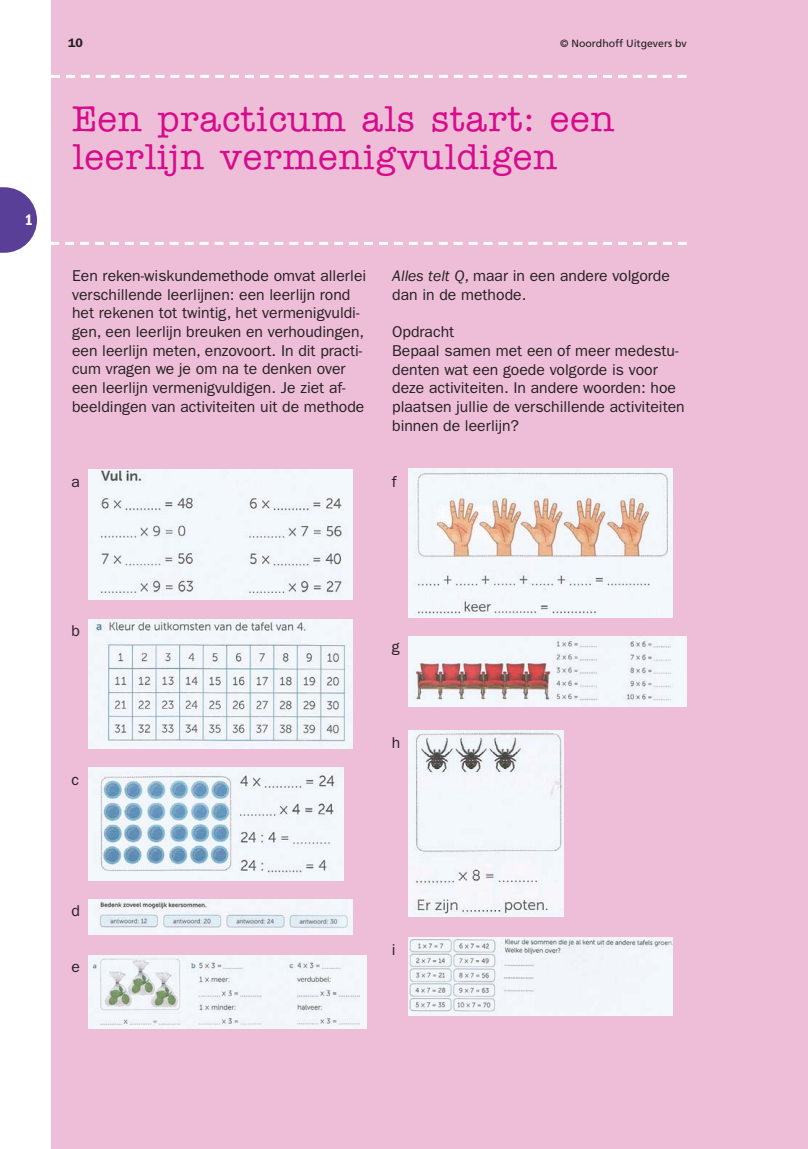
<style>
.page{position:relative;width:808px;height:1149px;background:#fff}
.page>*{position:absolute;margin:0;border:0;box-sizing:border-box;transform-origin:0 0}
.t1{font:500 36px/37.3px "American Typewriter Std";letter-spacing:.025em;color:#d60c8c}
.t2{font:15.75px/18.8px "ITC Franklin Gothic Std";color:#231f20}
.t3{font:15.75px "ITC Franklin Gothic Std Dm Cd";color:#fff}
.t4{font:600 12.3px "ITC Franklin Gothic Std";color:#231f20}
.t5{font:10.5px "Frutiger LT Std";color:#231f20}
.s1{font-style:italic}
</style>
<div class="page">
<div style="left:51px;top:0;width:757px;height:1148px;background:#eebed8"></div>
<svg style="left:51px;top:242px;width:636px;height:3px"></svg>
<svg style="left:51px;top:75px;width:635px;height:3px"></svg>
<svg style="left:0;top:187px;width:37px;height:66px"></svg>
<img style="left:88px;top:469px;width:264px;height:130px">
<img style="left:88px;top:619px;width:264px;height:129px">
<img style="left:88px;top:767px;width:256px;height:112px">
<img style="left:88px;top:899px;width:264px;height:35px">
<img style="left:88px;top:955px;width:278px;height:72px">
<img style="left:409px;top:468px;width:263px;height:149px">
<img style="left:409px;top:636px;width:278px;height:70px">
<img style="left:409px;top:730px;width:155px;height:186px">
<img style="left:409px;top:937px;width:263px;height:78px">
<p class="t3" style="left:25px;top:210px;width:10px">1</p>
<p class="t4" style="left:68px;top:38px;width:16px">10</p>
<p class="t5" style="left:560px;top:39px;width:128px">© Noordhoff Uitgevers bv</p>
<h1 class="t1" style="left:72px;top:103px;width:543px">Een practicum als start: een leerlijn vermenigvuldigen</h1>
<p class="t2" style="left:72px;top:267px;width:296px">Een reken-wiskundemethode omvat allerlei verschillende leerlijnen: een leerlijn rond het rekenen tot twintig, het vermenigvuldi&shy;gen, een leerlijn breuken en verhoudingen, een leerlijn meten, enzovoort. In dit practi&shy;cum vragen we je om na te denken over een leerlijn vermenigvuldigen. Je ziet af&shy;beeldingen van activiteiten uit de methode</p>
<p class="t2" style="left:392px;top:267px;width:279px"><span class="s1">Alles telt Q</span>, maar in een andere volgorde dan in de methode.</p>
<p class="t2" style="left:392px;top:323px;width:294px">Opdracht<br>Bepaal samen met een of meer medestu&shy;denten wat een goede volgorde is voor deze activiteiten. In andere woorden: hoe plaatsen jullie de verschillende activiteiten binnen de leerlijn?</p>
<p class="t2" style="left:71px;top:473px;width:10px">a</p>
<p class="t2" style="left:392px;top:473px;width:6px">f</p>
<p class="t2" style="left:71px;top:622px;width:10px">b</p>
<p class="t2" style="left:71px;top:771px;width:9px">c</p>
<p class="t2" style="left:71px;top:902px;width:10px">d</p>
<p class="t2" style="left:71px;top:958px;width:10px">e</p>
<p class="t2" style="left:392px;top:638px;width:9px">g</p>
<p class="t2" style="left:392px;top:734px;width:10px">h</p>
<p class="t2" style="left:392px;top:941px;width:5px">i</p>
</div>
